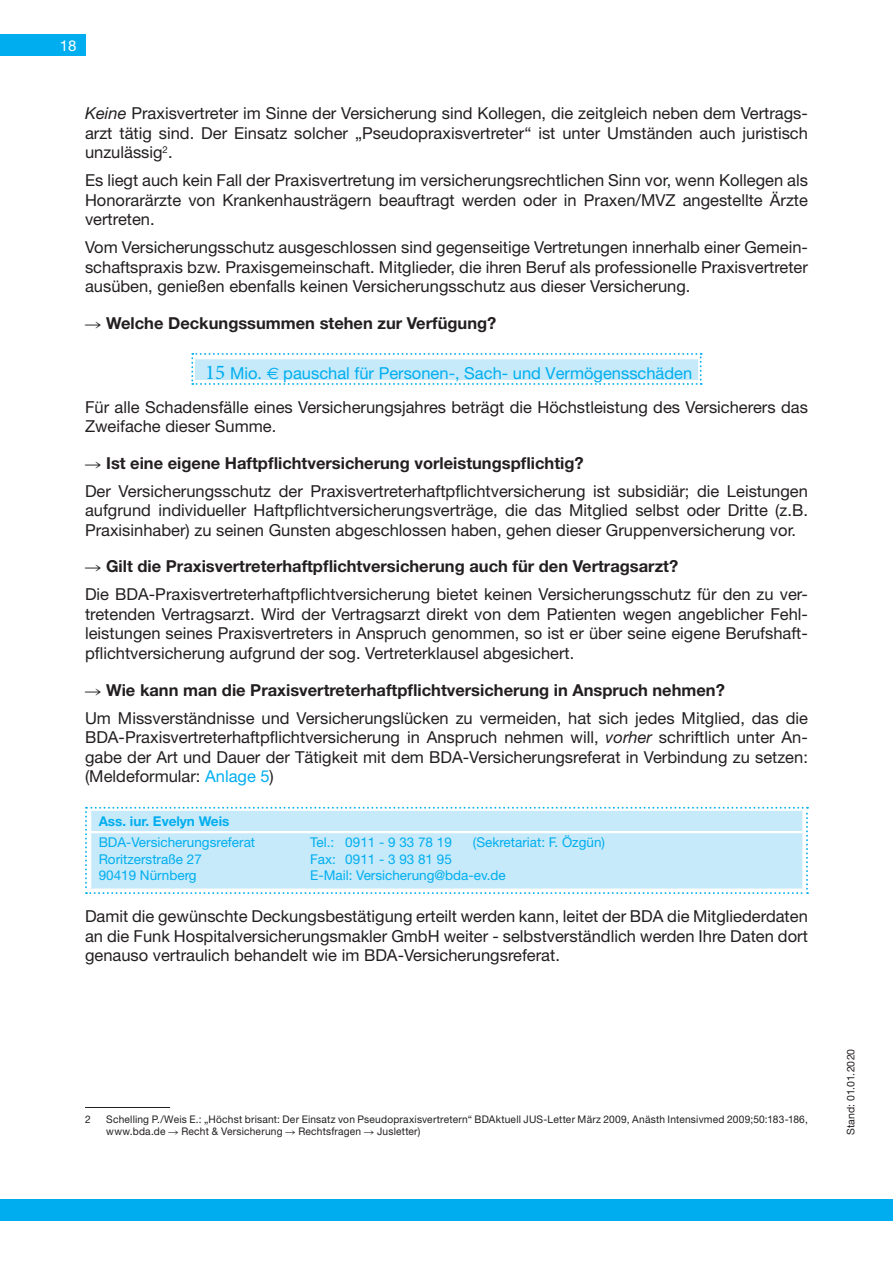
<style>
.page{position:relative;width:893px;height:1263px;background:#fff}
.page>*{position:absolute;margin:0;border:0;box-sizing:border-box;transform-origin:0 0}
.t1{font:16.5px/19.5px "Helvetica Neue";color:#231f20;text-align:justify}
.t2{font:700 16.5px "Helvetica Neue";color:#231f20}
.t3{font:15px "Helvetica Neue";color:#fff}
.t4{font:13.5px "Helvetica Neue";color:#00aeef}
.t5{font:700 13.5px "Helvetica Neue";color:#00aeef}
.t6{font:10.5px/12.8px "Helvetica Neue";letter-spacing:.02em;color:#231f20}
.s1{font-style:italic}
.s2{font-family:"European Pi Four";font-weight:400}
.s3{font-family:"Minion Pro";font-size:21px;color:#00aeef}
.s4{color:#00aeef}
.s5{font-family:"Euro Sans";color:#00aeef}
.s6{font-family:"European Pi Four"}
.s7{font-weight:700}
</style>
<div class="page">
<div style="left:0;top:1199px;width:893px;height:21px;background:#00aeef"></div>
<div style="left:0;top:34px;width:85px;height:21px;background:#00aeef"></div>
<svg style="left:191px;top:353px;width:511px;height:32px"></svg>
<svg style="left:85px;top:807px;width:723px;height:87px;background:#caebfa"></svg>
<hr style="left:85px;top:1107px;width:85px;height:1px;background:#231f20">
<p class="t3" style="left:60px;top:36px;width:18px">18</p>
<p class="t1" style="left:85px;top:103px;width:724px"><span class="s1">Keine</span> Praxisvertreter im Sinne der Versicherung sind Kollegen, die zeitgleich neben dem Vertrags&shy;arzt tätig sind. Der Einsatz solcher „Pseudopraxisvertreter“ ist unter Umständen auch juristisch unzulässig<sup>2</sup>.</p>
<p class="t1" style="left:85px;top:170px;width:724px">Es liegt auch kein Fall der Praxisvertretung im versicherungsrechtlichen Sinn vor, wenn Kollegen als H onorarärzte von Krankenhausträgern beauftragt werden oder in Praxen/MVZ angestellte Ärzte vertreten.</p>
<p class="t1" style="left:85px;top:237px;width:724px">Vom Versicherungsschutz ausgeschlossen sind gegenseitige Vertretungen innerhalb einer Gemein&shy;schaftspraxis bzw. Praxisgemeinschaft. Mitglieder, die ihren Beruf als professionelle Praxisvertreter ausüben, genießen ebenfalls keinen Versicherungsschutz aus dieser Versicherung.</p>
<p class="t2" style="left:85px;top:313px;width:413px"><span class="s2">R</span> Welche Deckungssummen stehen zur Verfügung?</p>
<p class="t1" style="left:85px;top:355px;width:724px;line-height:34.3px;text-align:center"><span class="s3">15</span> <span class="s4">Mio.</span> <span class="s5">€</span> <span class="s4">pauschal für personen-, sach- und vermögensschäden<br></span>Für alle Schadensfälle eines Versicherungsjahres beträgt die Höchstleistung des Versicherers das</p>
<p class="t1" style="left:85px;top:416px;width:193px">Zweifache dieser Summe.</p>
<p class="t1" style="left:85px;top:449px;width:724px;line-height:28px"><span class="s6">R</span> <span class="s7">Ist eine eigene Haftpflichtversicherung vorleistungspflichtig?<br></span>Der Versicherungsschutz der Praxisvertreterhaftpflichtversicherung ist subsidiär; die Leistungen</p>
<p class="t1" style="left:85px;top:501px;width:724px">aufgrund individueller Haftpflichtversicherungsverträge, die das Mitglied selbst oder Dritte (z.B.<br>Praxisinhaber) zu seinen Gunsten abgeschlossen haben, gehen dieser Gruppenversicherung vor.</p>
<p class="t1" style="left:85px;top:552px;width:724px;line-height:28px"><span class="s6">R</span> <span class="s7">Gilt die Praxisvertreterhaftpflichtversicherung auch für den Vertragsarzt?<br></span>Die BDA-Praxisvertreterhaftpflichtversicherung bietet keinen Versicherungsschutz für den zu ver-</p>
<p class="t1" style="left:85px;top:604px;width:724px">tretenden Vertragsarzt. Wird der Vertragsarzt direkt von dem Patienten wegen angeblicher Fehl&shy;leistungen seines Praxisvertreters in Anspruch genommen, so ist er über seine eigene Berufshaft&shy;pflichtversicherung aufgrund der sog. Vertreterklausel abgesichert.</p>
<p class="t1" style="left:85px;top:675px;width:724px;line-height:28px"><span class="s6">R</span> <span class="s7">Wie kann man die Praxisvertreterhaftpflichtversicherung in Anspruch nehmen?<br></span>Um Missverständnisse und Versicherungslücken zu vermeiden, hat sich jedes Mitglied, das die</p>
<p class="t1" style="left:85px;top:727px;width:724px">BDA-Praxisvertreterhaftpflichtversicherung in Anspruch nehmen will, <span class="s1">vorher</span> schriftlich unter An&shy;gabe der Art und Dauer der Tätigkeit mit dem BDA-Versicherungsreferat in Verbindung zu setzen: (Meldeformular: <span class="s4">Anlage 5</span>)</p>
<p class="t5" style="left:99px;top:812px;width:132px">Ass. iur. Evelyn Weis</p>
<p class="t4" style="left:99px;top:834px;width:189px">BDA-Versicherungsreferat T</p>
<p class="t4" style="left:316px;top:834px;width:137px">el.: 0911 - 9 33 78 19</p>
<p class="t4" style="left:473px;top:834px;width:134px">(Sekretariat: F. Özgün)</p>
<p class="t4" style="left:99px;top:851px;width:105px">Roritzerstraße 27</p>
<p class="t4" style="left:310px;top:851px;width:143px">Fax: 0911 - 3 93 81 95</p>
<p class="t4" style="left:99px;top:867px;width:99px">90419 Nürnberg</p>
<p class="t4" style="left:310px;top:867px;width:197px">E-Mail: Versicherung@bda-ev.de</p>
<p class="t1" style="left:85px;top:906px;width:724px">Damit die gewünschte Deckungsbestätigung erteilt werden kann, leitet der BDA die Mitgliederdaten an die Funk H ospitalversicherungsmakler GmbH weiter - selbstverständlich werden I hre Daten dort genauso vertraulich behandelt wie im BDA-Versicherungsreferat.</p>
<p class="t6" style="left:85px;top:1112px;width:7px">2</p>
<p class="t6" style="left:106px;top:1112px;width:703px">Schelling P./Weis E.: „Höchst brisant: Der Einsatz von Pseudopraxisvertretern“ BDAktuell JUS -Letter März 2009, Anästh I ntensivmed 2009;50:183-186, www.bda.de <span class="s6">R</span> Recht &amp; Versicherung <span class="s6">R</span> Rechtsfragen <span class="s6">R</span> Jusletter)</p>
<p class="t6" style="left:844px;top:1135px;width:88px;rotate:-90deg">Stand: 01.01.2020</p>
</div>
